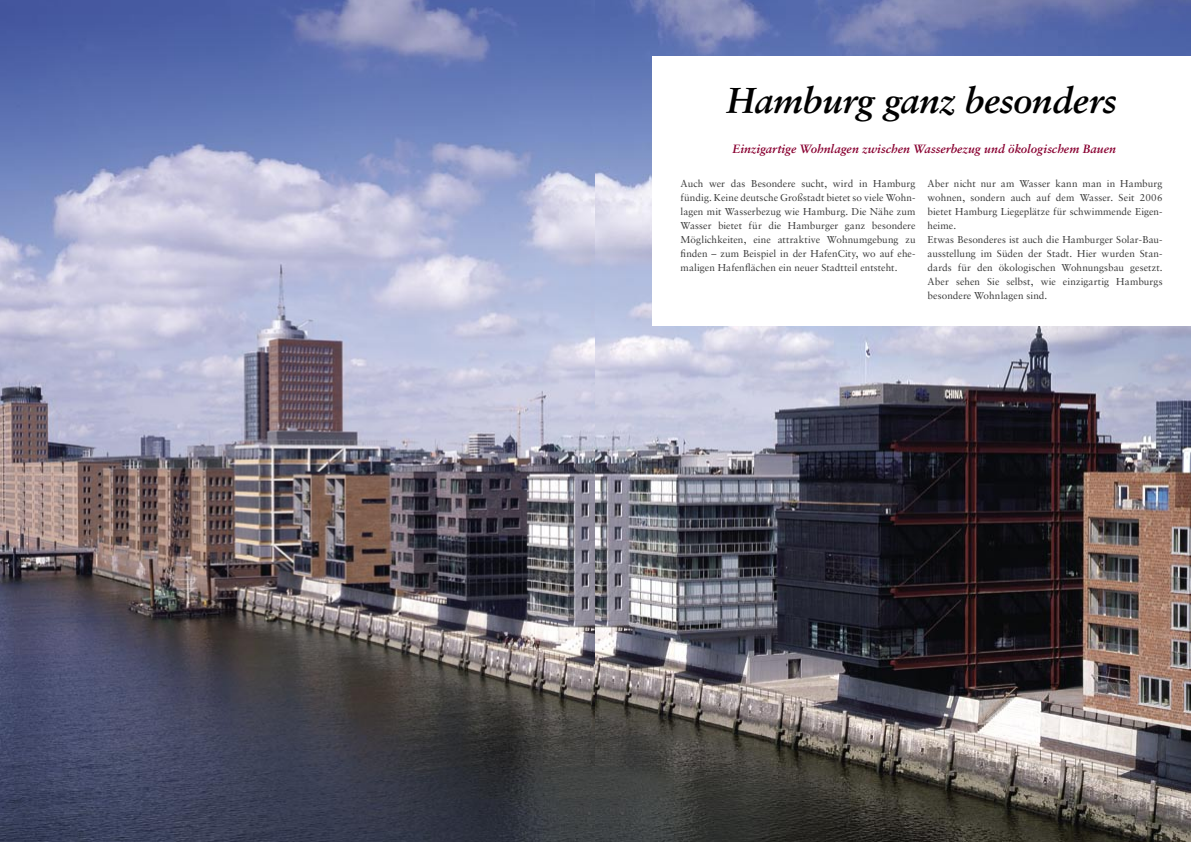
<style>
.page{position:relative;width:1191px;height:842px;background:#fff}
.page>*{position:absolute;margin:0;border:0;box-sizing:border-box;transform-origin:0 0}
.t1{font:italic 700 36px "Sabon LT Std";letter-spacing:-.015em;color:#000}
.t2{font:italic 700 12px "Sabon LT Std";color:#890031}
.t3{font:10px/14px "Sabon LT Std";letter-spacing:.005em;color:#393939;text-align:justify}
</style>
<div class="page">
<img style="left:0;top:0;width:1191px;height:842px">
<div style="left:652px;top:57px;width:539px;height:269px;background:#fff"></div>
<h3 class="t1" style="left:726px;top:78px;width:392px">Hamburg ganz besonders</h3>
<h2 class="t2" style="left:732px;top:141px;width:385px">Einzigartige Wohnlagen zwischen Wasserbezug und ökologischem Bauen</h2>
<p class="t3" style="left:680px;top:177px;width:236px">Auch wer das Besondere sucht, wird in Hamburg fündig. Keine deutsche Großstadt bietet so viele Wohn&shy;lagen mit Wasserbezug wie Hamburg. Die Nähe zum Wasser bietet für die Hamburger ganz besondere Möglichkeiten, eine attraktive Wohnumgebung zu finden – zum Beispiel in der HafenCity, wo auf ehe&shy;maligen Hafenflächen ein neuer Stadtteil entsteht.</p>
<p class="t3" style="left:927px;top:177px;width:236px;text-align:left">Aber nicht nur am Wasser kann man in Hamburg wohnen, sondern auch auf dem Wasser. Seit 2006 bietet Hamburg Liegeplätze für schwimmende Eigen&shy;heime.<br>Etwas Besonderes ist auch die Hamburger Solar-Bau&shy;ausstellung im Süden der Stadt. Hier wurden Stan&shy;dards für den ökologischen Wohnungsbau gesetzt.<br>Aber sehen Sie selbst, wie einzigartig Hamburgs besondere Wohnlagen sind.</p>
</div>
